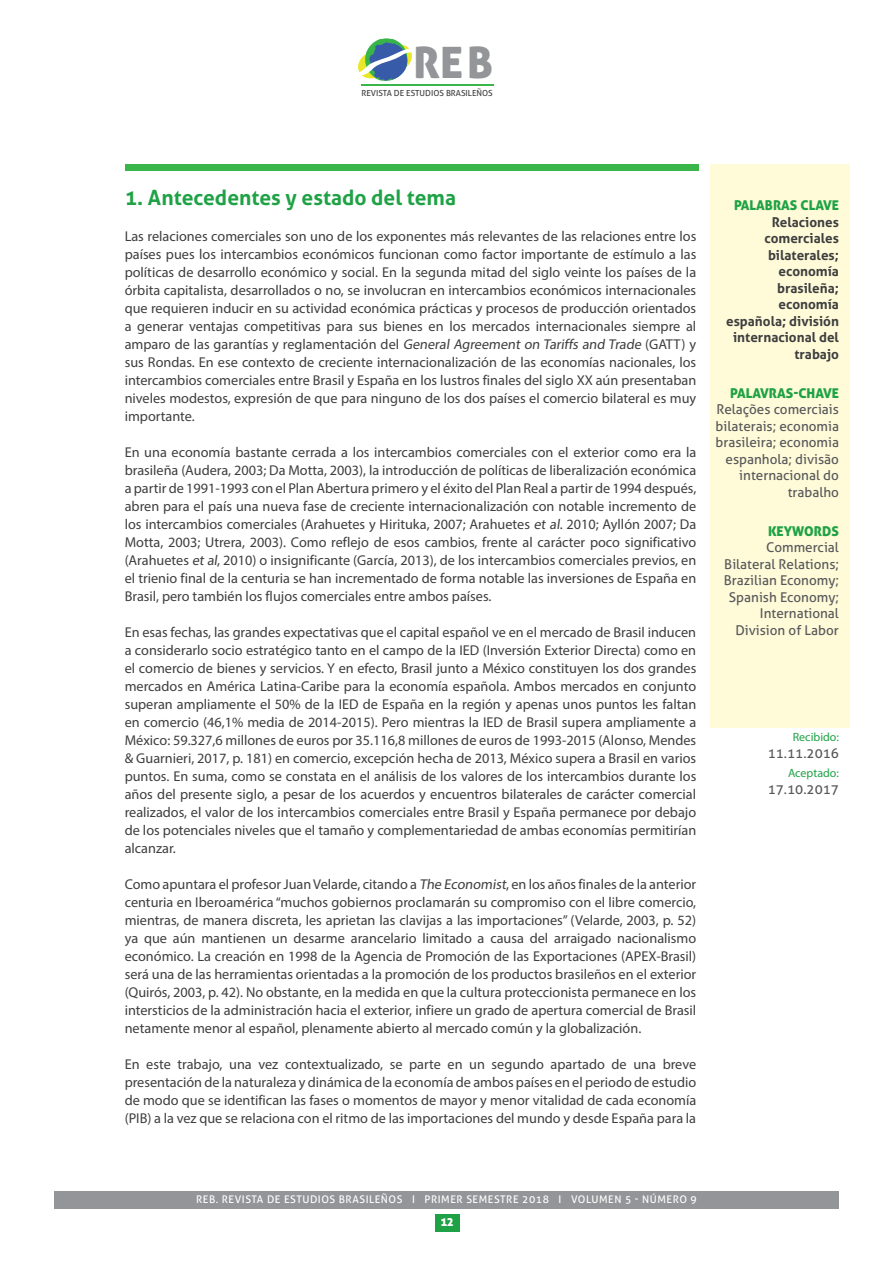
<style>
.page{position:relative;width:893px;height:1263px;background:#fff}
.page>*{position:absolute;margin:0;border:0;box-sizing:border-box;transform-origin:0 0}
.t1{font:43.35px "Aller Display";color:#939598}
.body{font:700 21px "Aller";color:#1fa245}
.t2{font:14.25px/18px "Myriad Pro";color:#3e3e3f;text-align:justify}
.body-2{font:13.5px/16.5px "Aller";color:#57585a;text-align:right}
.t3{font:700 13.5px/16.5px "Aller";color:#3e3e3f;text-align:right}
.t4{font:13.5px "Aller Display";color:#1fa245}
.body-3{font:12px "Myriad Pro";color:#1fa245}
.t5{font:12px "Aller Display";color:#fff}
.t6{font:10.5px "Aller";letter-spacing:.05em;color:#fff}
.t7{font:8.4px "Aller";color:#3e3e3f}
</style>
<div class="page">
<img style="left:361px;top:38px;width:88px;height:47px">
<img style="left:365px;top:39px;width:42px;height:4px">
<svg style="left:358px;top:43px;width:59px;height:37px"></svg>
<hr style="left:361px;top:85px;width:132px;height:1px;background:#3ab54a">
<div style="left:54px;top:1191px;width:785px;height:18px;background:#939598"></div>
<div style="left:435px;top:1214px;width:24px;height:17px;background:#1fa245"></div>
<div style="left:125px;top:164px;width:574px;height:6px;background:#3ab54a"></div>
<div style="left:711px;top:164px;width:139px;height:564px;background:#fffbd9"></div>
<h1 class="t1" style="left:413px;top:35px;width:81px">REB</h1>
<p class="t7" style="left:361px;top:88px;width:133px">REVISTA DE ESTUDIOS BRASILEÑOS</p>
<p class="body" style="left:125px;top:184px;width:333px">1. Antecedentes y estado del tema</p>
<p class="t2" style="left:125px;top:226px;width:573px">Las relaciones comerciales son uno de los exponentes más relevantes de las relaciones entre los países pues los intercambios económicos funcionan como factor importante de estímulo a las políticas de desarrollo económico y social. En la segunda mitad del siglo veinte los países de la órbita capitalista, desarrollados o no, se involucran en intercambios económicos internacionales que requieren inducir en su actividad económica prácticas y procesos de producción orientados a generar ventajas competitivas para sus bienes en los mercados internacionales siempre al amparo de las garantías y reglamentación del General Agreement on Tariffs and Trade (GATT) y sus Rondas. En ese contexto de creciente internacionalización de las economías nacionales, los intercambios comerciales entre Brasil y España en los lustros finales del siglo XX aún presentaban niveles modestos, expresión de que para ninguno de los dos países el comercio bilateral es muy importante.</p>
<p class="t2" style="left:125px;top:442px;width:573px">En una economía bastante cerrada a los intercambios comerciales con el exterior como era la brasileña (Audera, 2003; Da Motta, 2003), la introducción de políticas de liberalización económica a partir de 1991-1993 con el Plan Abertura primero y el éxito del Plan Real a partir de 1994 después, abren para el país una nueva fase de creciente internacionalización con notable incremento de los intercambios comerciales (Arahuetes y Hirituka, 2007; Arahuetes et al. 2010; Ayllón 2007; Da Motta, 2003; Utrera, 2003). Como reflejo de esos cambios, frente al carácter poco significativo (Arahuetes et al, 2010) o insignificante (García, 2013), de los intercambios comerciales previos, en el trienio final de la centuria se han incrementado de forma notable las inversiones de España en Brasil, pero también los flujos comerciales entre ambos países.</p>
<p class="t2" style="left:125px;top:622px;width:573px">En esas fechas, las grandes expectativas que el capital español ve en el mercado de Brasil inducen a considerarlo socio estratégico tanto en el campo de la IED (Inversión Exterior Directa) como en el comercio de bienes y servicios. Y en efecto, Brasil junto a México constituyen los dos grandes mercados en América Latina-Caribe para la economía española. Ambos mercados en conjunto superan ampliamente el 50% de la IED de España en la región y apenas unos puntos les faltan en comercio (46,1% media de 2014-2015). Pero mientras la IED de Brasil supera ampliamente a México: 59.327,6 millones de euros por 35.116,8 millones de euros de 1993-2015 (Alonso, Mendes &amp; Guarnieri, 2017, p. 181) en comercio, excepción hecha de 2013, México supera a Brasil en varios puntos. En suma, como se constata en el análisis de los valores de los intercambios durante los años del presente siglo, a pesar de los acuerdos y encuentros bilaterales de carácter comercial realizados, el valor de los intercambios comerciales entre Brasil y España permanece por debajo de los potenciales niveles que el tamaño y complementariedad de ambas economías permitirían alcanzar.</p>
<p class="t2" style="left:125px;top:874px;width:573px">Como apuntara el profesor Juan Velarde, citando a The Economist, en los años finales de la anterior centuria en Iberoamérica “muchos gobiernos proclamarán su compromiso con el libre comercio, mientras, de manera discreta, les aprietan las clavijas a las importaciones” (Velarde, 2003, p. 52) ya que aún mantienen un desarme arancelario limitado a causa del arraigado nacionalismo económico. La creación en 1998 de la Agencia de Promoción de las Exportaciones (APEX-Brasil) será una de las herramientas orientadas a la promoción de los productos brasileños en el exterior (Quirós, 2003, p. 42). No obstante, en la medida en que la cultura proteccionista permanece en los intersticios de la administración hacia el exterior, infiere un grado de apertura comercial de Brasil netamente menor al español, plenamente abierto al mercado común y la globalización.</p>
<p class="t2" style="left:125px;top:1054px;width:573px">En este trabajo, una vez contextualizado, se parte en un segundo apartado de una breve presentación de la naturaleza y dinámica de la economía de ambos países en el periodo de estudio de modo que se identifican las fases o momentos de mayor y menor vitalidad de cada economía (PIB) a la vez que se relaciona con el ritmo de las importaciones del mundo y desde España para la</p>
<p class="t4" style="left:734px;top:197px;width:106px">PALABRAS CLAVE</p>
<p class="t3" style="left:726px;top:214px;width:114px">Relaciones comerciales bilaterales; economía brasileña; economía española; división internacional del trabajo</p>
<p class="t4" style="left:730px;top:384px;width:110px">PALAVRAS-CHAVE</p>
<p class="body-2" style="left:716px;top:401px;width:125px">Relações comerciais bilaterais; economia brasileira; economia espanhola; divisão internacional do trabalho</p>
<p class="t4" style="left:768px;top:522px;width:72px">KEYWORDS</p>
<p class="body-2" style="left:724px;top:539px;width:117px">Commercial<br>Bilateral Relations;<br>Brazilian Economy;<br>Spanish Economy;<br>International<br>Division of Labor</p>
<p class="body-3" style="left:793px;top:730px;width:48px">Recibido:</p>
<p class="body-2" style="left:768px;top:745px;width:73px">11.11.2016</p>
<p class="body-3" style="left:788px;top:766px;width:52px">Aceptado:</p>
<p class="body-2" style="left:768px;top:781px;width:73px">17.10.2017</p>
<p class="t6" style="left:196px;top:1193px;width:502px">REB. REVISTA DE ESTUDIOS BRASILEÑOS I PRIMER SEMESTRE 2018 I VOLUMEN 5 - NÚMERO 9</p>
<p class="t5" style="left:441px;top:1214px;width:14px">12</p>
</div>
